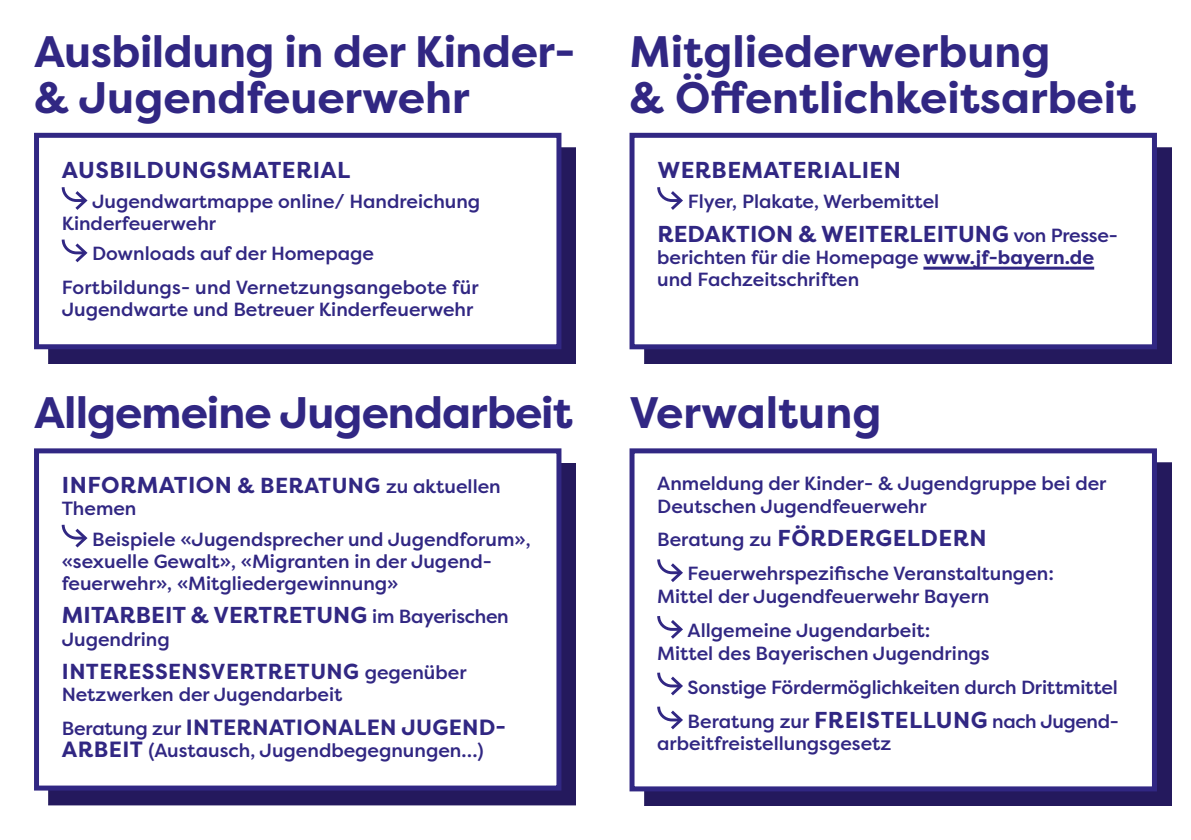
<style>
.page{position:relative;width:1191px;height:840px;background:#fff}
.page>*{position:absolute;margin:0;border:0;box-sizing:border-box;transform-origin:0 0}
.t1{font:700 44px/46px "Filson Pro";color:#312783}
.t2{font:700 44px "Filson Pro";letter-spacing:-.02em;color:#312783}
.t3{font:700 23px "Filson Pro";letter-spacing:.02em;color:#312783}
.t4{font:700 22px "Filson Pro";letter-spacing:.01em;color:#312783}
.t5{font:700 21.8px "Filson Pro";letter-spacing:.02em;color:#312783}
.t6{font:500 19px/22px "Filson Pro";color:#312783}
.s1{font-weight:500;font-size:19px}
.s2{font-weight:700}
.s3{font-size:21.8px}
.s4{font-weight:700;font-size:22px}
.s5{font-weight:700;font-size:23px}
</style>
<div class="page">
<div style="left:48px;top:147px;width:528px;height:217px;background:#24195d"></div>
<div style="left:37px;top:135px;width:522px;height:211px;background:#fff"></div>
<svg style="left:61px;top:187px;width:27px;height:23px"></svg>
<svg style="left:61px;top:239px;width:27px;height:24px"></svg>
<div style="left:34px;top:133px;width:527px;height:216px;border:5px solid #312783"></div>
<div style="left:644px;top:147px;width:527px;height:217px;background:#24195d"></div>
<div style="left:632px;top:135px;width:522px;height:211px;background:#fff"></div>
<hr style="left:923px;top:266px;width:171px;height:3px;background:#312783">
<svg style="left:657px;top:187px;width:26px;height:23px"></svg>
<div style="left:629px;top:133px;width:528px;height:216px;border:5px solid #312783"></div>
<div style="left:644px;top:462px;width:527px;height:343px;background:#24195d"></div>
<div style="left:632px;top:450px;width:522px;height:338px;background:#fff"></div>
<svg style="left:657px;top:559px;width:26px;height:23px"></svg>
<svg style="left:657px;top:616px;width:26px;height:23px"></svg>
<svg style="left:657px;top:672px;width:26px;height:58px"></svg>
<div style="left:629px;top:448px;width:528px;height:343px;border:5px solid #312783"></div>
<div style="left:48px;top:462px;width:528px;height:342px;background:#24195d"></div>
<div style="left:37px;top:450px;width:522px;height:337px;background:#fff"></div>
<svg style="left:61px;top:524px;width:27px;height:24px"></svg>
<div style="left:34px;top:448px;width:527px;height:342px;border:5px solid #312783"></div>
<h1 class="t1" style="left:34px;top:29px;width:543px">Ausbildung in der Kinder-&amp; Jugendfeuerwehr</h1>
<h1 class="t1" style="left:629px;top:29px;width:508px">Mitgliederwerbung<br>&amp; Öffentlichkeitsarbeit</h1>
<p class="t3" style="left:62px;top:155px;width:290px">AUSBILDUNGSMATERIAL</p>
<p class="t6" style="left:62px;top:190px;width:420px;text-indent:30px">Jugendwartmappe online/ Handreichung<br>Kinderfeuerwehr</p>
<p class="t6" style="left:62px;top:236px;width:418px;line-height:33.4px;text-indent:30px">Downloads auf der Homepage<br>Fortbildungs- und Vernetzungsangebote für</p>
<p class="t6" style="left:62px;top:298px;width:413px">Jugendwarte und Betreuer Kinderfeuerwehr</p>
<p class="t3" style="left:657px;top:155px;width:245px">WERBEMATERIALIEN</p>
<p class="t6" style="left:688px;top:190px;width:253px">Flyer, Plakate, Werbemittel</p>
<p class="t3" style="left:657px;top:219px;width:462px">REDAKTION &amp; WEITERLEITUNG <span class="s1">von Presse-</span></p>
<p class="t6" style="left:657px;top:246px;width:438px">berichten für die Homepage <span class="s2">www.jf-bayern.de </span>und Fachzeitschriften</p>
<h1 class="t2" style="left:34px;top:385px;width:540px">Allgemeine Jugendarbeit</h1>
<h1 class="t1" style="left:629px;top:390px;width:253px">Verwaltung</h1>
<p class="t3" style="left:62px;top:470px;width:440px">INFORMATION <span class="s3">&amp; BERATUNG</span> <span class="s1">zu aktuellen</span></p>
<p class="t6" style="left:92px;top:493px;width:440px;line-height:30.2px;text-indent:-30px">Themen<br>Beispiele «Jugendsprecher und Jugendforum»,</p>
<p class="t6" style="left:62px;top:549px;width:431px">«sexuelle Gewalt», «Migranten in der Jugend&shy;feuerwehr», «Mitgliedergewinnung»</p>
<p class="t3" style="left:62px;top:600px;width:448px">MITARBEIT &amp; VERTRETUNG <span class="s1">im Bayerischen</span></p>
<p class="t6" style="left:62px;top:627px;width:109px">Jugendring</p>
<p class="t5" style="left:62px;top:657px;width:406px">INTERESSENSVERTRETUNG <span class="s1">gegenüber</span></p>
<p class="t6" style="left:62px;top:682px;width:282px">Netzwerken der Jugendarbeit</p>
<p class="t4" style="left:62px;top:713px;width:446px"><span class="s1">Beratung zur</span> INTERNATIONALEN JUGEND-</p>
<p class="t6" style="left:62px;top:738px;width:423px"><span class="s4">ARBEIT</span> (Austausch, Jugendbegegnungen…)</p>
<p class="t6" style="left:657px;top:471px;width:451px;line-height:22.6px">Anmeldung der Kinder- &amp; Jugendgruppe bei der<br>Deutschen Jugendfeuerwehr</p>
<p class="t3" style="left:657px;top:523px;width:331px"><span class="s1">Beratung zu</span> FÖRDERGELDERN</p>
<p class="t6" style="left:657px;top:561px;width:398px;line-height:22.6px;text-indent:30px">Feuerwehrspezifische Veranstaltungen:<br>Mittel der Jugendfeuerwehr Bayern</p>
<p class="t6" style="left:657px;top:618px;width:334px;line-height:22.6px;text-indent:30px">Allgemeine Jugendarbeit:<br>Mittel des Bayerischen Jugendrings</p>
<p class="t6" style="left:687px;top:669px;width:433px;line-height:34px">Sonstige Fördermöglichkeiten durch Drittmittel<br>Beratung zur <span class="s5">FREISTELLUNG</span> nach Jugend-</p>
<p class="t6" style="left:657px;top:731px;width:235px">arbeitfreistellungsgesetz</p>
</div>
